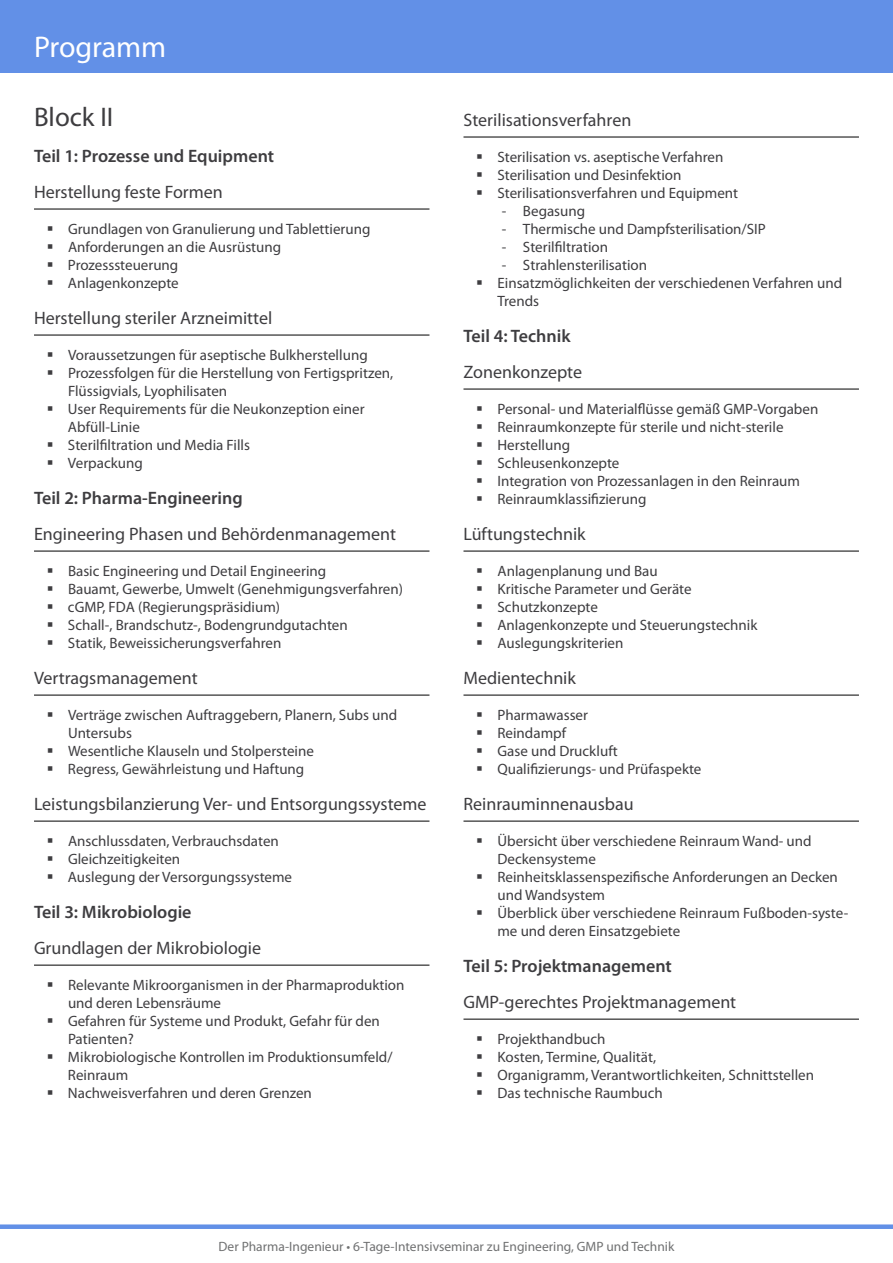
<style>
.page{position:relative;width:893px;height:1263px;background:#fff}
.page>*{position:absolute;margin:0;border:0;box-sizing:border-box;transform-origin:0 0}
.t1{font:30px "Myriad Pro";letter-spacing:-.005em;color:#fff}
.t2{font:27px "Myriad Pro";color:#3e3d40}
.t3{font:18px "Myriad Pro";color:#3e3d40}
.t4{font:600 18px "Myriad Pro";color:#3e3d40}
.t5{font:15px/18px "Myriad Pro";color:#3e3d40}
.t6{font:13.5px "Myriad Pro";color:#707172}
</style>
<div class="page">
<div style="left:0;top:0;width:893px;height:72px;background:#6290e7"></div>
<div style="left:0;top:1224px;width:893px;height:5px;background:#6290e7"></div>
<hr style="left:34px;top:209px;width:395px;height:1px;background:#000">
<hr style="left:34px;top:335px;width:395px;height:1px;background:#000">
<hr style="left:34px;top:551px;width:395px;height:1px;background:#000">
<hr style="left:34px;top:695px;width:395px;height:1px;background:#000">
<hr style="left:34px;top:821px;width:395px;height:1px;background:#000">
<hr style="left:34px;top:965px;width:395px;height:1px;background:#000">
<hr style="left:463px;top:137px;width:396px;height:1px;background:#000">
<hr style="left:463px;top:389px;width:396px;height:1px;background:#000">
<hr style="left:463px;top:551px;width:396px;height:1px;background:#000">
<hr style="left:463px;top:695px;width:396px;height:1px;background:#000">
<hr style="left:463px;top:821px;width:396px;height:1px;background:#000">
<hr style="left:463px;top:1019px;width:396px;height:1px;background:#000">
<h1 class="t1" style="left:34px;top:30px;width:134px">Programm</h1>
<h2 class="t2" style="left:34px;top:102px;width:81px">Block II</h2>
<p class="t4" style="left:34px;top:145px;width:242px">Teil 1: Prozesse und Equipment</p>
<p class="t3" style="left:34px;top:182px;width:190px">Herstellung feste Formen</p>
<p class="t5" style="left:68px;top:220px;width:304px">Grundlagen von Granulierung und Tablettierung<br>Anforderungen an die Ausrüstung<br>Prozesssteuerung<br>Anlagenkonzepte</p>
<p class="t3" style="left:34px;top:308px;width:240px">Herstellung steriler Arzneimittel</p>
<p class="t5" style="left:68px;top:346px;width:327px">Voraussetzungen für aseptische Bulkherstellung Prozessfolgen für die Herstellung von Fertigspritzen, Flüssigvials, Lyophilisaten<br>User Requirements für die Neukonzeption einer Abfüll-Linie<br>Sterilfiltration und Media Fills<br>Verpackung</p>
<p class="t4" style="left:34px;top:487px;width:210px">Teil 2: Pharma-Engineering</p>
<p class="t3" style="left:34px;top:524px;width:363px">Engineering Phasen und Behördenmanagement</p>
<p class="t5" style="left:68px;top:562px;width:337px">Basic Engineering und Detail Engineering<br>Bauamt, Gewerbe, Umwelt (Genehmigungsverfahren) cGMP, FDA (Regierungspräsidium)<br>Schall-, Brandschutz-, Bodengrundgutachten<br>Statik, Beweissicherungsverfahren</p>
<p class="t3" style="left:34px;top:668px;width:165px">Vertragsmanagement</p>
<p class="t5" style="left:68px;top:706px;width:331px">Verträge zwischen Auftraggebern, Planern, Subs und Untersubs<br>Wesentliche Klauseln und Stolpersteine<br>Regress, Gewährleistung und Haftung</p>
<p class="t3" style="left:34px;top:794px;width:394px">Leistungsbilanzierung Ver- und Entsorgungssysteme</p>
<p class="t5" style="left:68px;top:832px;width:226px">Anschlussdaten, Verbrauchsdaten<br>Gleichzeitigkeiten<br>Auslegung der Versorgungssysteme</p>
<p class="t4" style="left:34px;top:901px;width:159px">Teil 3: Mikrobiologie</p>
<p class="t3" style="left:34px;top:938px;width:229px">Grundlagen der Mikrobiologie</p>
<p class="t5" style="left:68px;top:976px;width:338px">Relevante Mikroorganismen in der Pharmaproduktion und deren Lebensräume<br>Gefahren für Systeme und Produkt, Gefahr für den Patienten?<br>Mikrobiologische Kontrollen im Produktionsumfeld/ Reinraum<br>Nachweisverfahren und deren Grenzen</p>
<p class="t3" style="left:463px;top:110px;width:169px">Sterilisationsverfahren</p>
<p class="t5" style="left:497px;top:148px;width:242px">Sterilisation vs. aseptische Verfahren<br>Sterilisation und Desinfektion<br>Sterilisationsverfahren und Equipment</p>
<p class="t5" style="left:502px;top:202px;width:85px">- Begasung</p>
<p class="t5" style="left:502px;top:220px;width:265px">- Thermische und Dampfsterilisation/SIP</p>
<p class="t5" style="left:502px;top:238px;width:108px">- Sterilfiltration</p>
<p class="t5" style="left:497px;top:256px;width:346px">- Strahlensterilisation<br>Einsatzmöglichkeiten der verschiedenen Verfahren und<br>Trends</p>
<p class="t4" style="left:463px;top:325px;width:109px">Teil 4: Technik</p>
<p class="t3" style="left:463px;top:362px;width:120px">Zonenkonzepte</p>
<p class="t5" style="left:497px;top:400px;width:322px">Personal- und Materialflüsse gemäß GMP-Vorgaben Reinraumkonzepte für sterile und nicht-sterile Herstellung<br>Schleusenkonzepte<br>Integration von Prozessanlagen in den Reinraum Reinraumklassifizierung</p>
<p class="t3" style="left:463px;top:524px;width:124px">Lüftungstechnik</p>
<p class="t5" style="left:497px;top:562px;width:261px">Anlagenplanung und Bau<br>Kritische Parameter und Geräte<br>Schutzkonzepte<br>Anlagenkonzepte und Steuerungstechnik<br>Auslegungskriterien</p>
<p class="t3" style="left:463px;top:668px;width:114px">Medientechnik</p>
<p class="t5" style="left:497px;top:706px;width:205px">Pharmawasser<br>Reindampf<br>Gase und Druckluft<br>Qualifizierungs- und Prüfaspekte</p>
<p class="t3" style="left:463px;top:794px;width:172px">Reinrauminnenausbau</p>
<p class="t5" style="left:497px;top:832px;width:352px">Übersicht über verschiedene Reinraum Wand- und Deckensysteme<br>Reinheitsklassenspezifische Anforderungen an Decken und Wandsystem<br>Überblick über verschiedene Reinraum Fußboden-syste&shy;me und deren Einsatzgebiete</p>
<p class="t4" style="left:463px;top:955px;width:210px">Teil 5: Projektmanagement</p>
<p class="t3" style="left:463px;top:992px;width:274px">GMP-gerechtes Projektmanagement</p>
<p class="t5" style="left:497px;top:1030px;width:318px">Projekthandbuch<br>Kosten, Termine, Qualität,<br>Organigramm, Verantwortlichkeiten, Schnittstellen<br>Das technische Raumbuch</p>
<p class="t6" style="left:219px;top:1239px;width:457px">Der Pharma-Ingenieur • 6-Tage-Intensivseminar zu Engineering, GMP und Technik</p>
</div>
